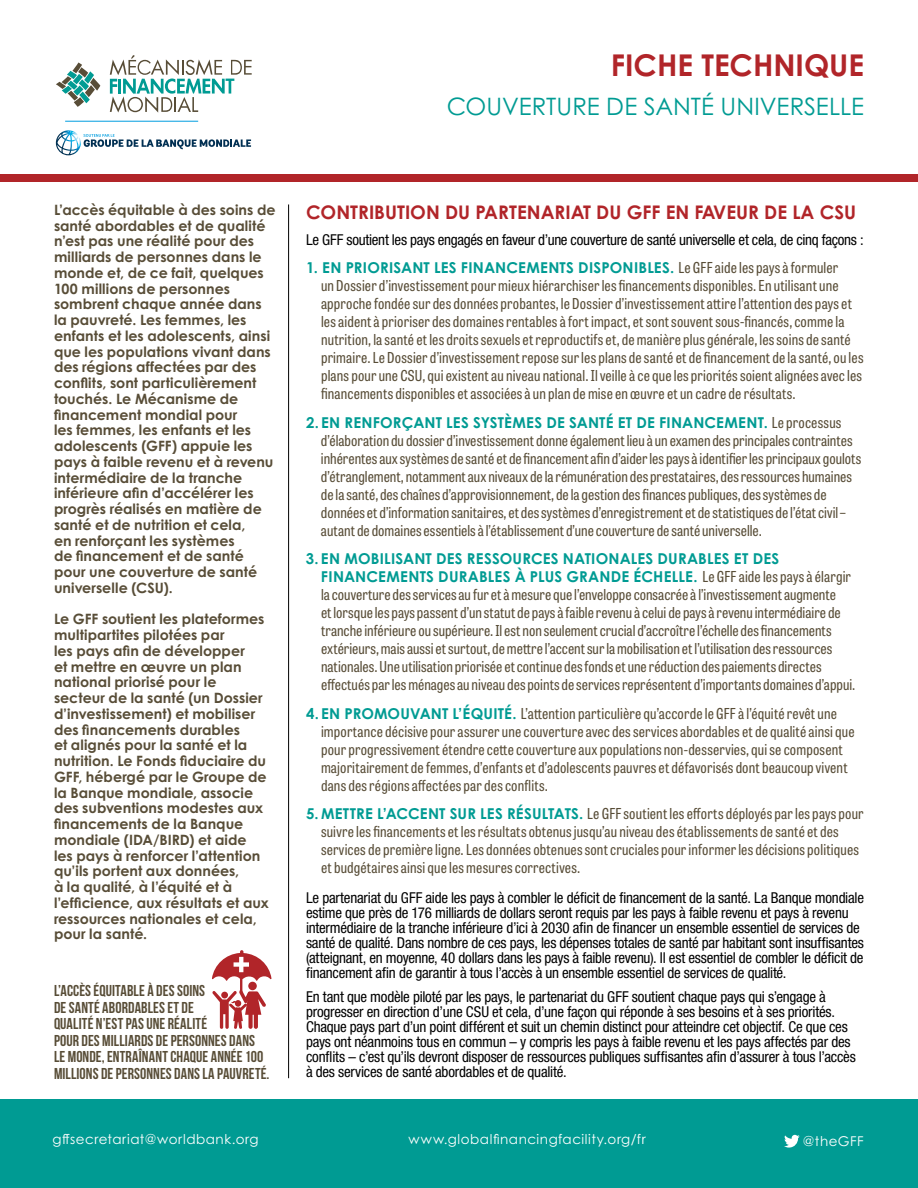
<style>
.page{position:relative;width:918px;height:1188px;background:#fff}
.page>*{position:absolute;margin:0;border:0;box-sizing:border-box;transform-origin:0 0}
.t1{font:700 30px "Century Gothic Std";color:#b12529}
.t2{font:24px "Century Gothic Std";color:#009b93}
.t3{font:700 18.75px "Century Gothic Std";color:#b12529}
.t4{font:15.75px/16.5px "Bebas Neue";letter-spacing:.005em;color:#584d37}
.t5{font:15px/18px "Tablet Gothic Condensed";letter-spacing:.01em;color:#584d37}
.t6{font:condensed 15px/15px "Helvetica Neue LT Std";letter-spacing:-.015em;color:#000}
.t7{font:700 15px/18px "Century Gothic Pro";letter-spacing:.01em;color:#009b93}
.t8{font:700 14.25px/15.8px "Century Gothic Std";color:#584d37}
.t9{font:13.5px "Century Gothic Pro Cyr";letter-spacing:.04em;color:#fff}
.t10{font:12px "Century Gothic Pro Cyr";letter-spacing:.035em;color:#fff}
.s1{font-family:"Tablet Gothic Condensed";font-weight:400;color:#584d37}
.s2{font-family:"Century Gothic Pro";font-weight:700;color:#009b93}
</style>
<div class="page">
<svg style="left:110px;top:55px;width:142px;height:58px"></svg>
<svg style="left:56px;top:62px;width:44px;height:38px"></svg>
<svg style="left:85px;top:85px;width:10px;height:12px"></svg>
<svg style="left:79px;top:92px;width:11px;height:11px"></svg>
<svg style="left:74px;top:97px;width:10px;height:10px"></svg>
<hr style="left:65px;top:121px;width:133px;height:1px;background:#009ee0">
<svg style="left:56px;top:130px;width:195px;height:25px"></svg>
<div style="left:0;top:174px;width:918px;height:8px;background:#b12529"></div>
<div style="left:0;top:1099px;width:918px;height:89px;background:#009b93"></div>
<svg style="left:784px;top:1134px;width:16px;height:14px"></svg>
<hr style="left:288px;top:204px;width:1px;height:874px;background:#000">
<svg style="left:212px;top:950px;width:60px;height:79px"></svg>
<div style="left:221px;top:992px;width:7px;height:6px;background:#b12529;border-radius:50%"></div>
<h1 class="t1" style="left:611px;top:46px;width:255px">FICHE TECHNIQUE</h1>
<h2 class="t2" style="left:447px;top:92px;width:419px">COUVERTURE DE SANTÉ UNIVERSELLE</h2>
<p class="t8" style="left:54px;top:202px;width:223px">L’accès équitable à des soins de santé abordables et de qualité n’est pas une réalité pour des milliards de personnes dans le monde et, de ce fait, quelques<br>100 millions de personnes sombrent chaque année dans la pauvreté. Les femmes, les enfants et les adolescents, ainsi que les populations vivant dans des régions affectées par des conflits, sont particulièrement touchés. Le Mécanisme de financement mondial pour<br>les femmes, les enfants et les adolescents (GFF) appuie les pays à faible revenu et à revenu intermédiaire de la tranche inférieure afin d’accélérer les progrès réalisés en matière de santé et de nutrition et cela,<br>en renforçant les systèmes<br>de financement et de santé pour une couverture de santé universelle (CSU).</p>
<p class="t8" style="left:54px;top:611px;width:216px">Le GFF soutient les plateformes multipartites pilotées par<br>les pays afin de développer<br>et mettre en œuvre un plan national priorisé pour le secteur de la santé (un Dossier d’investissement) et mobiliser des financements durables<br>et alignés pour la santé et la nutrition. Le Fonds fiduciaire du<br>GFF, hébergé par le Groupe de la Banque mondiale, associe des subventions modestes aux financements de la Banque mondiale (IDA/BIRD) et aide les pays à renforcer l’attention qu’ils portent aux données,<br>à la qualité, à l’équité et à l’efficience, aux résultats et aux ressources nationales et cela, pour la santé.</p>
<p class="t4" style="left:54px;top:982px;width:217px">L’ACCÈS ÉQUITABLE À DES SOINS<br>DE SANTÉ ABORDABLES ET DE<br>QUALITÉ N’EST PAS UNE RÉALITÉ<br>POUR DES MILLIARDS DE PERSONNES DANS LE MONDE, ENTRAÎNANT CHAQUE ANNÉE 100<br>MILLIONS DE PERSONNES DANS LA PAUVRETÉ.</p>
<p class="t3" style="left:306px;top:201px;width:552px">CONTRIBUTION DU PARTENARIAT DU GFF EN FAVEUR DE LA CSU</p>
<p class="t6" style="left:306px;top:232px;width:559px">Le GFF soutient les pays engagés en faveur d’une couverture de santé universelle et cela, de cinq façons :</p>
<p class="t7" style="left:306px;top:259px;width:534px">1. EN PRIORISANT LES FINANCEMENTS DISPONIBLES. <span class="s1">Le GFF aide les pays à formuler</span></p>
<p class="t5" style="left:321px;top:276px;width:544px">un Dossier d’investissement pour mieux hiérarchiser les financements disponibles. En utilisant une approche fondée sur des données probantes, le Dossier d’investissement attire l’attention des pays et les aident à prioriser des domaines rentables à fort impact, et sont souvent sous-financés, comme la nutrition, la santé et les droits sexuels et reproductifs et, de manière plus générale, les soins de santé primaire. Le Dossier d’investissement repose sur les plans de santé et de financement de la santé, ou les plans pour une CSU, qui existent au niveau national. Il veille à ce que les priorités soient alignées avec les financements disponibles et associées à un plan de mise en œuvre et un cadre de résultats.</p>
<p class="t7" style="left:306px;top:413px;width:537px">2.EN RENFORÇANT LES SYSTÈMES DE SANTÉ ET DE FINANCEMENT. <span class="s1">Le processus</span></p>
<p class="t5" style="left:321px;top:431px;width:542px">d’élaboration du dossier d’investissement donne également lieu à un examen des principales contraintes inhérentes aux systèmes de santé et de financement afin d’aider les pays à identifier les principaux goulots d’étranglement, notamment aux niveaux de la rémunération des prestataires, des ressources humaines de la santé, des chaînes d’approvisionnement, de la gestion des finances publiques, des systèmes de données et d’information sanitaires, et des systèmes d’enregistrement et de statistiques de l’état civil – autant de domaines essentiels à l’établissement d’une couverture de santé universelle.</p>
<p class="t7" style="left:321px;top:550px;width:532px;text-indent:-15px">3. EN MOBILISANT DES RESSOURCES NATIONALES DURABLES ET DES<br>FINANCEMENTS DURABLES À PLUS GRANDE ÉCHELLE. <span class="s1">Le GFF aide les pays à élargir</span></p>
<p class="t5" style="left:321px;top:585px;width:536px">la couverture des services au fur et à mesure que l’enveloppe consacrée à l’investissement augmente<br>et lorsque les pays passent d’un statut de pays à faible revenu à celui de pays à revenu intermédiaire de tranche inférieure ou supérieure. Il est non seulement crucial d’accroître l’échelle des financements extérieurs, mais aussi et surtout, de mettre l’accent sur la mobilisation et l’utilisation des ressources nationales. Une utilisation priorisée et continue des fonds et une réduction des paiements directes effectués par les ménages au niveau des points de services représentent d’importants domaines d’appui.</p>
<p class="t5" style="left:321px;top:704px;width:535px;text-indent:-15px"><span class="s2">4. EN PROMOUVANT L’ÉQUITÉ.</span> L’attention particulière qu’accorde le GFF à l’équité revêt une importance décisive pour assurer une couverture avec des services abordables et de qualité ainsi que pour progressivement étendre cette couverture aux populations non-desservies, qui se composent majoritairement de femmes, d’enfants et d’adolescents pauvres et défavorisés dont beaucoup vivent dans des régions affectées par des conflits.</p>
<p class="t5" style="left:321px;top:804px;width:544px;text-indent:-15px"><span class="s2">5. METTRE L’ACCENT SUR LES RÉSULTATS.</span> Le GFF soutient les efforts déployés par les pays pour suivre les financements et les résultats obtenus jusqu’au niveau des établissements de santé et des services de première ligne. Les données obtenues sont cruciales pour informer les décisions politiques et budgétaires ainsi que les mesures correctives.</p>
<p class="t6" style="left:306px;top:891px;width:559px">Le partenariat du GFF aide les pays à combler le déficit de financement de la santé. La Banque mondiale estime que près de 176 milliards de dollars seront requis par les pays à faible revenu et pays à revenu intermédiaire de la tranche inférieure d’ici à 2030 afin de financer un ensemble essentiel de services de santé de qualité. Dans nombre de ces pays, les dépenses totales de santé par habitant sont insuffisantes (atteignant, en moyenne, 40 dollars dans les pays à faible revenu). Il est essentiel de combler le déficit de financement afin de garantir à tous l’accès à un ensemble essentiel de services de qualité.</p>
<p class="t6" style="left:306px;top:990px;width:551px">En tant que modèle piloté par les pays, le partenariat du GFF soutient chaque pays qui s’engage à progresser en direction d’une CSU et cela, d’une façon qui réponde à ses besoins et à ses priorités.<br>Chaque pays part d’un point différent et suit un chemin distinct pour atteindre cet objectif. Ce que ces pays ont néanmoins tous en commun – y compris les pays à faible revenu et les pays affectés par des conflits – c’est qu’ils devront disposer de ressources publiques suffisantes afin d’assurer à tous l’accès à des services de santé abordables et de qualité.</p>
<p class="t9" style="left:52px;top:1131px;width:208px">gffsecretariat@worldbank.org</p>
<p class="t9" style="left:409px;top:1131px;width:239px">www.globalfinancingfacility.org/fr</p>
<p class="t9" style="left:803px;top:1133px;width:62px">@theGFF</p>
<p class="t10" style="left:809px;top:1133px;width:56px">@theGFF</p>
</div>
